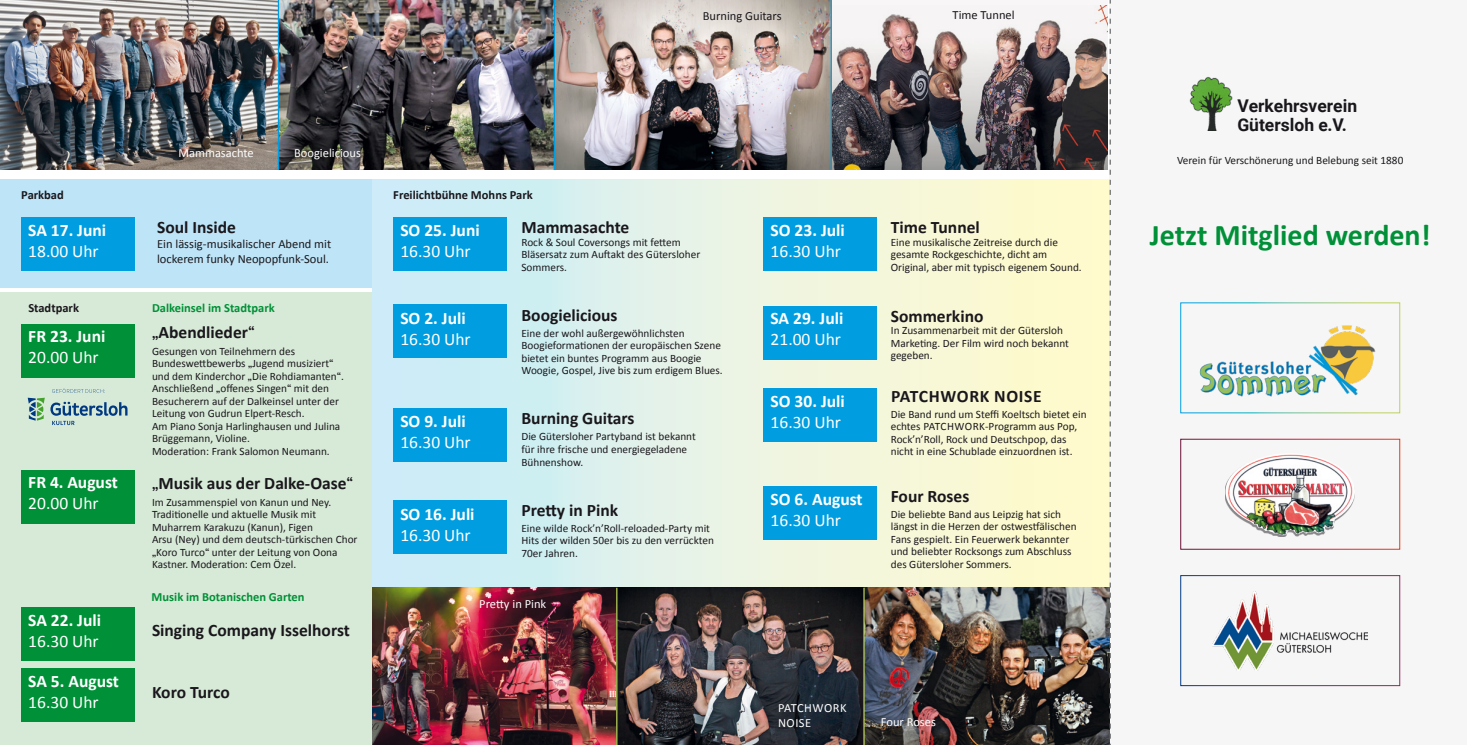
<style>
.page{position:relative;width:1467px;height:745px;background:#fff}
.page>*{position:absolute;margin:0;border:0;box-sizing:border-box;transform-origin:0 0}
.t1{font:700 30.12px "Calibri";color:#009037}
.t2{font:700 17.5px "Calibri";color:#1a171c}
.t3{font:700 17.5px "Calibri";color:#fff}
.t4{font:17.5px "Calibri";color:#fff}
.t5{font:700 17.5px/18.8px "Roboto";color:#1a171c}
.t6{font:700 17.5px "Calibri";letter-spacing:.04em;color:#1a171c}
.t7{font:12.5px/15px "Calibri";color:#1a171c}
.t8{font:700 12.5px "Calibri";color:#009037}
.t9{font:12.5px "Calibri";color:#fff}
.t10{font:700 12.5px "Calibri";color:#1a171c}
.t11{font:12.5px/15px "Calibri";letter-spacing:.04em;color:#fff}
.t12{font:11.25px/12.5px "Calibri";color:#1a171c}
.s1{font-family:"Corporate S";font-weight:600}
</style>
<div class="page">
<div style="left:1110px;top:0;width:357px;height:744px;background:#f6f6f6"></div>
<div style="left:0;top:292px;width:372px;height:452px;background:#d7ead7"></div>
<div style="left:372px;top:179px;width:737px;height:565px;background:linear-gradient(to right,#c5eafb,#fffccb)"></div>
<div style="left:0;top:179px;width:372px;height:108px;background:#bde4f7"></div>
<img style="left:279px;top:0;width:275px;height:170px">
<img style="left:555px;top:0;width:276px;height:170px">
<img style="left:0;top:0;width:278px;height:170px">
<div style="left:831px;top:0;width:277px;height:170px;background:#f9f6f7"></div>
<img style="left:832px;top:5px;width:276px;height:165px">
<img style="left:372px;top:587px;width:244px;height:157px">
<img style="left:617px;top:587px;width:246px;height:157px">
<div style="left:393px;top:217px;width:114px;height:54px;background:#009ee0"></div>
<div style="left:21px;top:217px;width:114px;height:54px;background:#009ee0"></div>
<div style="left:21px;top:324px;width:114px;height:53px;background:#009037"></div>
<div style="left:21px;top:469px;width:114px;height:54px;background:#009037"></div>
<div style="left:21px;top:606px;width:114px;height:54px;background:#009037"></div>
<div style="left:21px;top:668px;width:114px;height:53px;background:#009037"></div>
<div style="left:763px;top:217px;width:114px;height:54px;background:#009ee0"></div>
<div style="left:763px;top:305px;width:114px;height:54px;background:#009ee0"></div>
<div style="left:763px;top:388px;width:114px;height:54px;background:#009ee0"></div>
<div style="left:763px;top:486px;width:114px;height:53px;background:#009ee0"></div>
<div style="left:393px;top:304px;width:114px;height:53px;background:#009ee0"></div>
<div style="left:393px;top:408px;width:114px;height:53px;background:#009ee0"></div>
<div style="left:393px;top:499px;width:114px;height:54px;background:#009ee0"></div>
<img style="left:865px;top:587px;width:244px;height:157px">
<hr style="left:278px;top:0;width:1px;height:170px;background:#009ee0">
<hr style="left:554px;top:0;width:1px;height:170px;background:#009ee0">
<hr style="left:831px;top:0;width:1px;height:170px;background:#009ee0">
<img style="left:1190px;top:76px;width:43px;height:55px">
<div style="left:1180px;top:302px;width:220px;height:111px;border:1px solid #fff"></div>
<div style="left:1180px;top:438px;width:220px;height:111px;border:1px solid #fff"></div>
<div style="left:1180px;top:575px;width:220px;height:110px;border:1px solid #fff"></div>
<img style="left:1199px;top:325px;width:177px;height:72px">
<img style="left:1225px;top:454px;width:130px;height:81px">
<img style="left:1213px;top:591px;width:155px;height:78px">
<svg style="left:28px;top:388px;width:100px;height:37px"></svg>
<hr style="left:616px;top:587px;width:1px;height:157px;background:#bbd15b">
<hr style="left:863px;top:587px;width:2px;height:157px;background:#bbd15b">
<svg style="left:1110px;top:0;width:1px;height:744px"></svg>
<p class="t7" style="left:703px;top:8px;width:80px">Burning Guitars</p>
<p class="t7" style="left:953px;top:7px;width:64px">Time Tunnel</p>
<p class="t10" style="left:21px;top:186px;width:44px">Parkbad</p>
<h2 class="t3" style="left:28px;top:218px;width:79px">SA 17. Juni</h2>
<h2 class="t4" style="left:28px;top:239px;width:72px">18.00 Uhr</h2>
<p class="t10" style="left:28px;top:298px;width:52px">Stadtpark</p>
<h2 class="t3" style="left:28px;top:324px;width:79px">FR 23. Juni</h2>
<h2 class="t4" style="left:28px;top:345px;width:72px">20.00 Uhr</h2>
<h2 class="t3" style="left:28px;top:470px;width:91px">FR 4. August</h2>
<h2 class="t4" style="left:28px;top:491px;width:72px">20.00 Uhr</h2>
<h2 class="t3" style="left:28px;top:607px;width:74px">SA 22. Juli</h2>
<h2 class="t4" style="left:28px;top:628px;width:72px">16.30 Uhr</h2>
<h2 class="t3" style="left:28px;top:668px;width:92px">SA 5. August</h2>
<h2 class="t4" style="left:28px;top:689px;width:72px">16.30 Uhr</h2>
<p class="t9" style="left:178px;top:144px;width:77px">Mammasachte</p>
<p class="t9" style="left:294px;top:144px;width:68px">Boogielicious</p>
<h2 class="t2" style="left:157px;top:215px;width:80px">Soul Inside</h2>
<p class="t7" style="left:157px;top:236px;width:176px">Ein lässig-musikalischer Abend mit lockerem funky Neopopfunk-Soul.</p>
<p class="t8" style="left:152px;top:298px;width:124px">Dalkeinsel im Stadtpark</p>
<h2 class="t2" style="left:152px;top:320px;width:104px"><span class="s1">„</span>Abendlieder<span class="s1">“</span></h2>
<p class="t12" style="left:152px;top:344px;width:193px">Gesungen von Teilnehmern des Bundeswettbewerbs <span class="s1">„</span>Jugend musiziert<span class="s1">“ </span>und dem Kinderchor <span class="s1">„</span>Die Rohdiamanten<span class="s1">“</span>.<br>Anschließend <span class="s1">„</span>offenes Singen<span class="s1">“</span> mit den Besucherern auf der Dalkeinsel unter der Leitung von Gudrun Elpert-Resch.<br>Am Piano Sonja Harlinghausen und Julina Brüggemann, Violine.<br>Moderation: Frank Salomon Neumann.</p>
<h2 class="t2" style="left:152px;top:471px;width:203px"><span class="s1">„</span>Musik aus der Dalke-Oase<span class="s1">“</span></h2>
<p class="t12" style="left:152px;top:495px;width:207px">Im Zusammenspiel von Kanun und Ney.<br>Traditionelle und aktuelle Musik mit Muharrem Karakuzu (Kanun), Figen<br>Arsu (Ney) und dem deutsch-türkischen Chor <span class="s1">„</span>Koro Turco<span class="s1">“</span> unter der Leitung von Oona Kastner. Moderation: Cem Özel.</p>
<p class="t8" style="left:152px;top:588px;width:154px">Musik im Botanischen Garten</p>
<h2 class="t2" style="left:152px;top:617px;width:199px">Singing Company Isselhorst</h2>
<h2 class="t2" style="left:152px;top:679px;width:79px">Koro Turco</h2>
<p class="t10" style="left:393px;top:186px;width:141px">Freilichtbühne Mohns Park</p>
<h2 class="t3" style="left:400px;top:218px;width:81px">SO 25. Juni</h2>
<h2 class="t4" style="left:400px;top:239px;width:72px">16.30 Uhr</h2>
<h2 class="t3" style="left:400px;top:305px;width:67px">SO 2. Juli</h2>
<h2 class="t4" style="left:400px;top:326px;width:72px">16.30 Uhr</h2>
<h2 class="t3" style="left:400px;top:408px;width:67px">SO 9. Juli</h2>
<h2 class="t4" style="left:400px;top:429px;width:72px">16.30 Uhr</h2>
<h2 class="t3" style="left:400px;top:501px;width:76px">SO 16. Juli</h2>
<h2 class="t4" style="left:400px;top:522px;width:72px">16.30 Uhr</h2>
<h2 class="t2" style="left:521px;top:215px;width:109px">Mammasachte</h2>
<p class="t12" style="left:521px;top:235px;width:180px">Rock &amp; Soul Coversongs mit fettem<br>Bläsersatz zum Auftakt des Gütersloher<br>Sommers.</p>
<h2 class="t2" style="left:521px;top:302px;width:98px">Boogielicious</h2>
<p class="t12" style="left:521px;top:326px;width:203px">Eine der wohl außergewöhnlichsten Boogieformationen der europäischen Szene bietet ein buntes Programm aus Boogie Woogie, Gospel, Jive bis zum erdigem Blues.</p>
<h2 class="t2" style="left:521px;top:406px;width:115px">Burning Guitars</h2>
<p class="t12" style="left:521px;top:430px;width:176px">Die Gütersloher Partyband ist bekannt für ihre frische und energiegeladene<br>Bühnenshow.</p>
<h2 class="t2" style="left:521px;top:497px;width:98px">Pretty in Pink</h2>
<p class="t12" style="left:521px;top:521px;width:194px">Eine wilde Rock’n’Roll-reloaded-Party mit<br>Hits der wilden 50er bis zu den verrückten<br>70er Jahren.</p>
<p class="t9" style="left:479px;top:594px;width:69px">Pretty in Pink</p>
<h2 class="t3" style="left:771px;top:218px;width:76px">SO 23. Juli</h2>
<h2 class="t4" style="left:771px;top:239px;width:72px">16.30 Uhr</h2>
<h2 class="t3" style="left:771px;top:306px;width:74px">SA 29. Juli</h2>
<h2 class="t4" style="left:771px;top:327px;width:72px">21.00 Uhr</h2>
<h2 class="t3" style="left:771px;top:388px;width:76px">SO 30. Juli</h2>
<h2 class="t4" style="left:771px;top:409px;width:72px">16.30 Uhr</h2>
<h2 class="t3" style="left:771px;top:486px;width:94px">SO 6. August</h2>
<h2 class="t4" style="left:771px;top:507px;width:72px">16.30 Uhr</h2>
<h2 class="t2" style="left:891px;top:215px;width:91px">Time Tunnel</h2>
<p class="t12" style="left:891px;top:235px;width:192px">Eine musikalische Zeitreise durch die gesamte Rockgeschichte, dicht am<br>Original, aber mit typisch eigenem Sound.</p>
<h2 class="t2" style="left:891px;top:303px;width:94px">Sommerkino</h2>
<p class="t12" style="left:891px;top:324px;width:180px">In Zusammenarbeit mit der Gütersloh<br>Marketing. Der Film wird noch bekannt gegeben.</p>
<h2 class="t6" style="left:891px;top:383px;width:152px">PATCHWORK NOISE</h2>
<p class="t12" style="left:891px;top:407px;width:197px">Die Band rund um Steffi Koeltsch bietet ein echtes PATCHWORK-Programm aus Pop, Rock’n’Roll, Rock und Deutschpop, das nicht in eine Schublade einzuordnen ist.</p>
<h2 class="t2" style="left:891px;top:483px;width:80px">Four Roses</h2>
<p class="t12" style="left:891px;top:507px;width:187px">Die beliebte Band aus Leipzig hat sich längst in die Herzen der ostwestfälischen Fans gespielt. Ein Feuerwerk bekannter und beliebter Rocksongs zum Abschluss des Gütersloher Sommers.</p>
<p class="t11" style="left:778px;top:699px;width:70px">PATCHWORK<br>NOISE</p>
<p class="t9" style="left:881px;top:712px;width:57px">Four Roses</p>
<h2 class="t5" style="left:1237px;top:96px;width:121px">Verkehrsverein<br>Gütersloh e.V.</h2>
<p class="t12" style="left:1177px;top:154px;width:228px">Verein für Verschönerung und Belebung seit 1880</p>
<h1 class="t1" style="left:1150px;top:213px;width:282px">Jetzt Mitglied werden!</h1>
</div>
